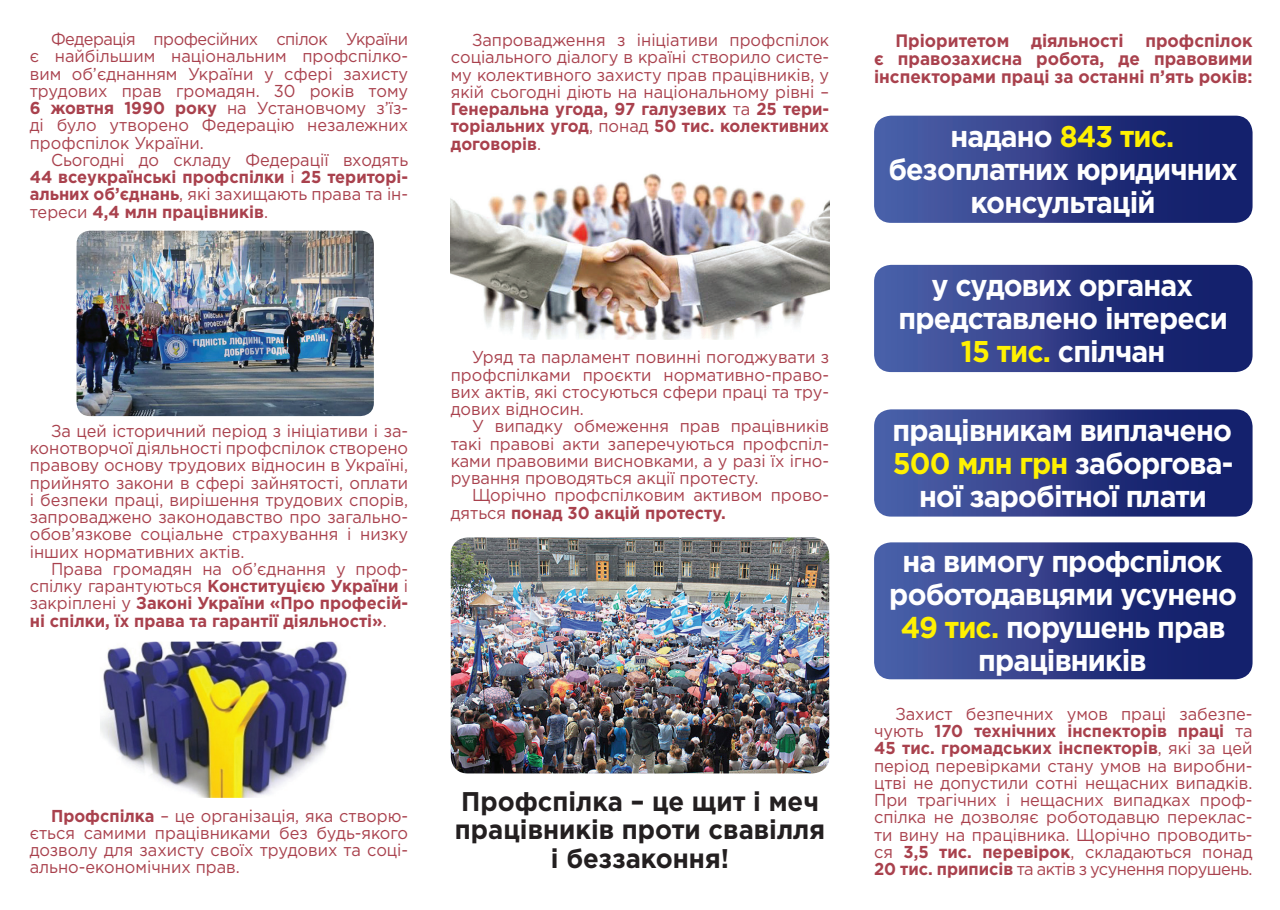
<style>
.page{position:relative;width:1280px;height:910px;background:#fff}
.page>*{position:absolute;margin:0;border:0;box-sizing:border-box;transform-origin:0 0}
.t1{font:700 30px/33px "Gotham Pro";letter-spacing:-.03em;color:#fff;text-align:center;scale:.95 1}
.t2{font:700 27px/28.5px "Gotham Pro";color:#231f20;text-align:center;scale:.95 1}
.t3{font:700 18px/18px "Gotham Pro";color:#a9414d;text-align:justify;scale:.95 1}
.t4{font:17.25px/17.2px "Gotham Pro";color:#a9414d;text-align:justify;scale:.95 1}
.t5{font:700 17.25px/17.2px "Gotham Pro";color:#a9414d;text-align:justify;scale:.95 1}
.s1{font-weight:700}
.s2{font-weight:400}
.s3{color:#fff101}
</style>
<div class="page">
<img style="left:451px;top:537px;width:378px;height:236px">
<img style="left:77px;top:231px;width:297px;height:185px">
<img style="left:100px;top:642px;width:247px;height:156px">
<img style="left:451px;top:173px;width:378px;height:166px">
<svg style="left:874px;top:116px;width:378px;height:107px;background:#2e3c86"></svg>
<svg style="left:874px;top:265px;width:378px;height:107px;background:#2e3c86"></svg>
<svg style="left:874px;top:409px;width:378px;height:108px;background:#2f3d87"></svg>
<svg style="left:874px;top:542px;width:378px;height:137px;background:#2e3d86"></svg>
<p class="t4" style="left:30px;top:30px;width:400px;text-indent:21px">Федерація професійних спілок України є найбільшим національним профспілко&shy;вим об’єднанням України у сфері захисту трудових прав громадян. 30 років тому <span class="s1">6 жовтня 1990 року</span> на Установчому з’їз&shy;ді було утворено Федерацію незалежних профспілок України.</p>
<p class="t5" style="left:30px;top:151px;width:400px;text-indent:21px"><span class="s2">Сьогодні до складу Федерації входять </span>44 всеукраїнські профспілки <span class="s2">і</span> 25 територі&shy;альних об’єднань<span class="s2">, які захищають права та ін&shy;тереси</span> 4,4 млн працівників<span class="s2">.</span></p>
<p class="t4" style="left:451px;top:31px;width:400px;text-indent:21px">Запровадження з ініціативи профспілок соціального діалогу в країні створило систе&shy;му колективного захисту прав працівників, у якій сьогодні діють на національному рівні – <span class="s1">Генеральна угода, 97 галузевих</span> та <span class="s1">25 тери&shy;торіальних угод</span>, понад <span class="s1">50 тис. колективних договорів</span>.</p>
<p class="t4" style="left:30px;top:422px;width:400px;text-indent:21px">За цей історичний період з ініціативи і за&shy;конотворчої діяльності профспілок створено правову основу трудових відносин в Україні, прийнято закони в сфері зайнятості, оплати і безпеки праці, вирішення трудових спорів, запроваджено законодавство про загально&shy;обов’язкове соціальне страхування і низку інших нормативних актів.</p>
<p class="t5" style="left:30px;top:560px;width:400px;text-indent:21px"><span class="s2">Права громадян на об’єднання у проф&shy;спілку гарантуються</span> Конституцією України <span class="s2">і закріплені у</span> Законі України «Про професій&shy;ні спілки, їх права та гарантії діяльності»<span class="s2">.</span></p>
<p class="t4" style="left:451px;top:349px;width:400px;text-indent:21px">Уряд та парламент повинні погоджувати з профспілками проєкти нормативно-право&shy;вих актів, які стосуються сфери праці та тру&shy;дових відносин.</p>
<p class="t4" style="left:451px;top:418px;width:400px;text-indent:21px">У випадку обмеження прав працівників такі правові акти заперечуються профспіл&shy;ками правовими висновками, а у разі їх ігно&shy;рування проводяться акції протесту.</p>
<p class="t4" style="left:451px;top:487px;width:400px;text-indent:21px">Щорічно профспілковим активом прово&shy;дяться <span class="s1">понад 30 акцій протесту.</span></p>
<p class="t4" style="left:30px;top:807px;width:400px;text-indent:21px"><span class="s1">Профспілка</span> – це організація, яка створю&shy;ється самими працівниками без будь-якого дозволу для захисту своїх трудових та соці&shy;ально-економічних прав.</p>
<h2 class="t2" style="left:455px;top:786px;width:391px">Профспілка – це щит і меч працівників проти свавілля і беззаконня!</h2>
<p class="t3" style="left:874px;top:31px;width:400px;text-indent:21px">Пріоритетом діяльності профспілок є правозахисна робота, де правовими інспекторами праці за останні п’ять років:</p>
<h1 class="t1" style="left:888px;top:119px;width:369px">надано <span class="s3">843 тис. </span>безоплатних юридичних консультацій</h1>
<h1 class="t1" style="left:898px;top:269px;width:348px">у судових органах представлено інтереси<br><span class="s3">15 тис.</span> спілчан</h1>
<h1 class="t1" style="left:892px;top:413px;width:360px">працівникам виплачено<br><span class="s3">500 млн грн</span> заборгова&shy;ної заробітної плати</h1>
<h1 class="t1" style="left:889px;top:544px;width:367px">на вимогу профспілок роботодавцями усунено<br><span class="s3">49 тис.</span> порушень прав працівників</h1>
<p class="t4" style="left:874px;top:705px;width:400px;text-indent:21px">Захист безпечних умов праці забезпе&shy;чують <span class="s1">170 технічних інспекторів праці</span> та <span class="s1">45 тис. громадських інспекторів</span>, які за цей період перевірками стану умов на виробни&shy;цтві не допустили сотні нещасних випадків.<br>При трагічних і нещасних випадках проф&shy;спілка не дозволяє роботодавцю переклас&shy;ти вину на працівника. Щорічно проводить&shy;ся <span class="s1">3,5 тис. перевірок</span>, складаються понад <span class="s1">20 тис. приписів</span> та актів з усунення порушень.</p>
</div>
